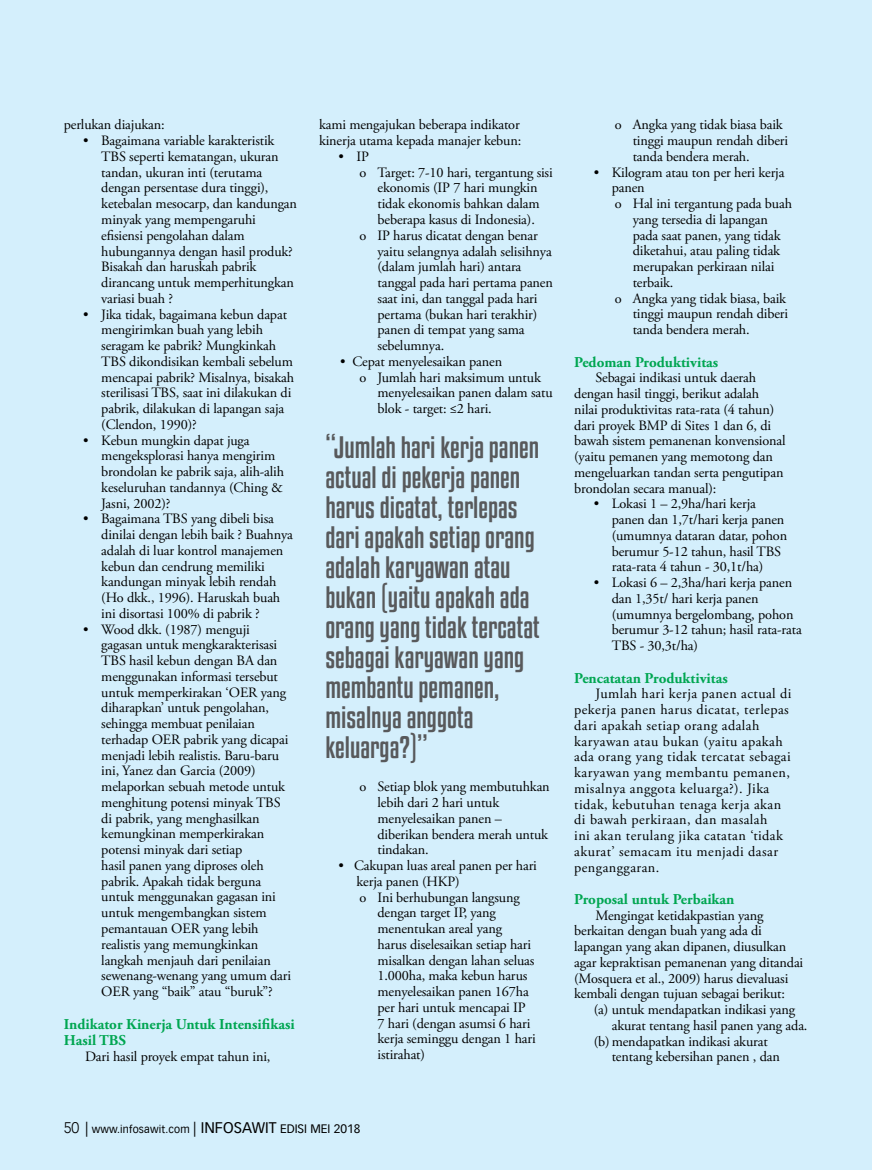
<style>
.page{position:relative;width:872px;height:1170px;background:#fff}
.page>*{position:absolute;margin:0;border:0;box-sizing:border-box;transform-origin:0 0}
.t1{font:27.45px/30px "Kenyan Coffee Rg";color:#58595b}
.t2{font:700 15px/16.5px "Adobe Garamond Pro";color:#00a651}
.t3{font:14.25px/15.8px "Adobe Garamond Pro";letter-spacing:-.01em;color:#000}
.t4{font:14.25px/15.8px "Adobe Garamond Pro";letter-spacing:.03em;color:#000}
.t5{font:10.5px "Vectora LT";letter-spacing:.02em;color:#000}
.s1{font-weight:300;font-size:15px}
.s2{font-size:15px}
.s3{font-size:12px}
</style>
<div class="page">
<div style="left:0;top:0;width:872px;height:1169px;background:#d4effc"></div>
<p class="t3" style="left:64px;top:118px;width:102px">perlukan diajukan:</p>
<p class="t3" style="left:101px;top:133px;width:197px;text-indent:-18px">• Bagaimana variable karakteristik<br>TBS seperti kematangan, ukuran tandan, ukuran inti (terutama dengan persentase dura tinggi), ketebalan mesocarp, dan kandungan minyak yang mempengaruhi efisiensi pengolahan dalam hubungannya dengan hasil produk?<br>Bisakah dan haruskah pabrik dirancang untuk memperhitungkan variasi buah ?</p>
<p class="t3" style="left:101px;top:306px;width:194px;text-indent:-18px">• Jika tidak, bagaimana kebun dapat mengirimkan buah yang lebih seragam ke pabrik? Mungkinkah<br>TBS dikondisikan kembali sebelum mencapai pabrik? Misalnya, bisakah sterilisasi TBS, saat ini dilakukan di pabrik, dilakukan di lapangan saja (Clendon, 1990)?</p>
<p class="t3" style="left:101px;top:432px;width:184px;text-indent:-18px">• Kebun mungkin dapat juga mengeksplorasi hanya mengirim brondolan ke pabrik saja, alih-alih keseluruhan tandannya (Ching &amp;<br>Jasni, 2002)?</p>
<p class="t3" style="left:101px;top:511px;width:193px;text-indent:-18px">• Bagaimana TBS yang dibeli bisa dinilai dengan lebih baik ? Buahnya adalah di luar kontrol manajemen kebun dan cendrung memiliki kandungan minyak lebih rendah (Ho dkk., 1996). Haruskah buah ini disortasi 100% di pabrik ?</p>
<p class="t3" style="left:101px;top:621px;width:191px;text-indent:-18px">• Wood dkk. (1987) menguji gagasan untuk mengkarakterisasi<br>TBS hasil kebun dengan BA dan menggunakan informasi tersebut untuk memperkirakan ‘OER yang diharapkan’ untuk pengolahan, sehingga membuat penilaian terhadap OER pabrik yang dicapai menjadi lebih realistis. Baru-baru ini, Yanez dan Garcia (2009) melaporkan sebuah metode untuk menghitung potensi minyak TBS di pabrik, yang menghasilkan kemungkinan memperkirakan potensi minyak dari setiap<br>hasil panen yang diproses oleh pabrik. Apakah tidak berguna untuk menggunakan gagasan ini untuk mengembangkan sistem pemantauan OER yang lebih realistis yang memungkinkan langkah menjauh dari penilaian sewenang-wenang yang umum dari<br>OER yang “baik” atau “buruk”?</p>
<p class="t2" style="left:64px;top:1015px;width:232px">Indikator Kinerja Untuk Intensifikasi<br>Hasil TBS</p>
<p class="t3" style="left:85px;top:1048px;width:187px">Dari hasil proyek empat tahun ini,</p>
<p class="t3" style="left:319px;top:117px;width:204px">kami mengajukan beberapa indikator kinerja utama kepada manajer kebun:</p>
<p class="t3" style="left:338px;top:149px;width:32px">• IP</p>
<p class="t3" style="left:359px;top:165px;width:195px">o Target: 7-10 hari, tergantung sisi</p>
<p class="t3" style="left:377px;top:180px;width:162px">ekonomis (IP 7 hari mungkin</p>
<p class="t3" style="left:377px;top:196px;width:164px">tidak ekonomis bahkan dalam</p>
<p class="t3" style="left:377px;top:212px;width:159px">beberapa kasus di Indonesia).</p>
<p class="t3" style="left:359px;top:228px;width:180px">o IP harus dicatat dengan benar</p>
<p class="t3" style="left:377px;top:243px;width:176px">yaitu selangnya adalah selisihnya</p>
<p class="t3" style="left:377px;top:259px;width:145px">(dalam jumlah hari) antara</p>
<p class="t3" style="left:377px;top:275px;width:177px">tanggal pada hari pertama panen</p>
<p class="t3" style="left:377px;top:291px;width:161px">saat ini, dan tanggal pada hari</p>
<p class="t3" style="left:377px;top:306px;width:161px">pertama (bukan hari terakhir)</p>
<p class="t3" style="left:377px;top:322px;width:149px">panen di tempat yang sama</p>
<p class="t3" style="left:377px;top:338px;width:68px">sebelumnya.</p>
<p class="t3" style="left:340px;top:354px;width:163px">• Cepat menyelesaikan panen</p>
<p class="t3" style="left:359px;top:369px;width:183px">o Jumlah hari maksimum untuk</p>
<p class="t3" style="left:377px;top:385px;width:177px">menyelesaikan panen dalam satu</p>
<p class="t3" style="left:377px;top:401px;width:116px">blok - target: ≤2 hari.</p>
<p class="t1" style="left:325px;top:432px;width:216px">“Jumlah hari kerja panen actual di pekerja panen harus dicatat, terlepas dari apakah setiap orang adalah karyawan atau bukan (yaitu apakah ada orang yang tidak tercatat sebagai karyawan yang membantu pemanen, misalnya anggota keluarga?)”</p>
<p class="t3" style="left:377px;top:779px;width:174px;text-indent:-18px">o Setiap blok yang membutuhkan lebih dari 2 hari untuk menyelesaikan panen – diberikan bendera merah untuk tindakan.</p>
<p class="t3" style="left:338px;top:858px;width:200px">• Cakupan luas areal panen per hari</p>
<p class="t3" style="left:356px;top:873px;width:105px">kerja panen (HKP)</p>
<p class="t3" style="left:359px;top:889px;width:162px">o Ini berhubungan langsung</p>
<p class="t3" style="left:377px;top:905px;width:120px">dengan target IP, yang</p>
<p class="t3" style="left:377px;top:921px;width:126px">menentukan areal yang</p>
<p class="t3" style="left:377px;top:936px;width:155px">harus diselesaikan setiap hari</p>
<p class="t3" style="left:377px;top:952px;width:158px">misalkan dengan lahan seluas</p>
<p class="t3" style="left:377px;top:968px;width:151px">1.000ha, maka kebun harus</p>
<p class="t3" style="left:377px;top:984px;width:153px">menyelesaikan panen 167ha</p>
<p class="t3" style="left:377px;top:999px;width:150px">per hari untuk mencapai IP</p>
<p class="t3" style="left:377px;top:1015px;width:154px">7 hari (dengan asumsi 6 hari</p>
<p class="t3" style="left:377px;top:1031px;width:160px">kerja seminggu dengan 1 hari</p>
<p class="t3" style="left:377px;top:1047px;width:49px">istirahat)</p>
<p class="t3" style="left:633px;top:117px;width:157px;text-indent:-18px">o Angka yang tidak biasa baik tinggi maupun rendah diberi tanda bendera merah.</p>
<p class="t3" style="left:594px;top:165px;width:192px">• Kilogram atau ton per heri kerja</p>
<p class="t3" style="left:612px;top:180px;width:35px">panen</p>
<p class="t3" style="left:615px;top:196px;width:179px">o Hal ini tergantung pada buah</p>
<p class="t3" style="left:633px;top:212px;width:137px">yang tersedia di lapangan</p>
<p class="t3" style="left:633px;top:228px;width:149px">pada saat panen, yang tidak</p>
<p class="t3" style="left:633px;top:243px;width:149px">diketahui, atau paling tidak</p>
<p class="t3" style="left:633px;top:259px;width:143px">merupakan perkiraan nilai</p>
<p class="t3" style="left:633px;top:275px;width:42px">terbaik.</p>
<p class="t3" style="left:615px;top:291px;width:173px">o Angka yang tidak biasa, baik</p>
<p class="t3" style="left:633px;top:306px;width:157px">tinggi maupun rendah diberi</p>
<p class="t3" style="left:633px;top:322px;width:118px">tanda bendera merah.</p>
<p class="t2" style="left:574px;top:354px;width:145px">Pedoman Produktivitas</p>
<p class="t3" style="left:574px;top:370px;width:213px;text-indent:21px">Sebagai indikasi untuk daerah dengan hasil tinggi, berikut adalah nilai produktivitas rata-rata (4 tahun) dari proyek BMP di Sites 1 dan 6, di bawah sistem pemanenan konvensional (yaitu pemanen yang memotong dan mengeluarkan tandan serta pengutipan brondolan secara manual):</p>
<p class="t3" style="left:612px;top:496px;width:177px;text-indent:-18px">• Lokasi 1 – 2,9ha/hari kerja panen dan 1,7t/hari kerja panen (umumnya dataran datar, pohon berumur 5-12 tahun, hasil TBS rata-rata 4 tahun - 30,1t/ha)</p>
<p class="t3" style="left:612px;top:575px;width:191px;text-indent:-18px">• Lokasi 6 – 2,3ha/hari kerja panen dan 1,35t/ hari kerja panen (umumnya bergelombang, pohon berumur 3-12 tahun; hasil rata-rata<br>TBS - 30,3t/ha)</p>
<p class="t2" style="left:574px;top:669px;width:155px">Pencatatan Produktivitas</p>
<p class="t4" style="left:574px;top:686px;width:219px;text-indent:21px">Jumlah hari kerja panen actual di pekerja panen harus dicatat, terlepas dari apakah setiap orang adalah karyawan atau bukan (yaitu apakah ada orang yang tidak tercatat sebagai karyawan yang membantu pemanen, misalnya anggota keluarga?). Jika tidak, kebutuhan tenaga kerja akan di bawah perkiraan, dan masalah<br>ini akan terulang jika catatan ‘tidak akurat’ semacam itu menjadi dasar penganggaran.</p>
<p class="t2" style="left:574px;top:891px;width:162px">Proposal untuk Perbaikan</p>
<p class="t3" style="left:574px;top:907px;width:230px;text-indent:21px">Mengingat ketidakpastian yang berkaitan dengan buah yang ada di lapangan yang akan dipanen, diusulkan agar kepraktisan pemanenan yang ditandai (Mosquera et al., 2009) harus dievaluasi kembali dengan tujuan sebagai berikut:</p>
<p class="t3" style="left:594px;top:1002px;width:203px">(a) untuk mendapatkan indikasi yang</p>
<p class="t3" style="left:612px;top:1017px;width:197px">akurat tentang hasil panen yang ada.</p>
<p class="t3" style="left:594px;top:1033px;width:175px">(b)mendapatkan indikasi akurat</p>
<p class="t3" style="left:612px;top:1049px;width:170px">tentang kebersihan panen , dan</p>
<p class="t5" style="left:64px;top:1122px;width:298px"><span class="s1">50</span> <span class="s2">|</span> www.infosawit.com <span class="s2">| INFOSAWIT</span> <span class="s3">EDISI MEI 2018</span></p>
</div>
